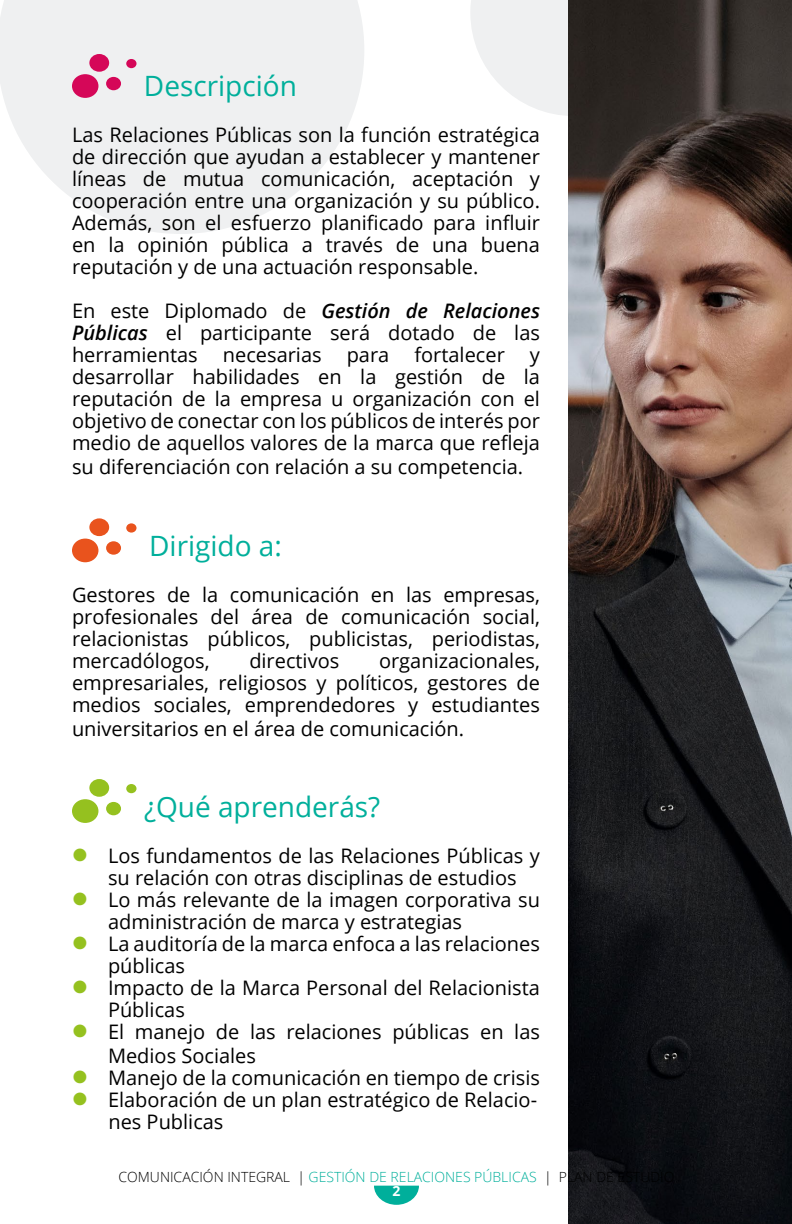
<style>
.page{position:relative;width:792px;height:1224px;background:#fff}
.page>*{position:absolute;margin:0;border:0;box-sizing:border-box;transform-origin:0 0}
.t1{font:28px "Open Sans";color:#00af9b}
.t2{font:20px/22px "Open Sans";color:#000;text-align:justify}
.t3{font:300 14px "Open Sans";color:#000}
.t4{font:700 14px "Open Sans";color:#fff}
.s1{font-weight:600;font-style:italic}
.s2{color:#00af9b}
</style>
<div class="page">
<svg style="left:0;top:0;width:364px;height:234px;fill:#eff0f1"></svg>
<svg style="left:470px;top:0;width:99px;height:116px"></svg>
<svg style="left:374px;top:1186px;width:45px;height:19px"></svg>
<img style="left:569px;top:0;width:223px;height:1224px">
<div style="left:72px;top:74px;width:26px;height:24px;background:#d50758;border-radius:50%"></div>
<div style="left:126px;top:59px;width:11px;height:9px;background:#d50758;border-radius:50%"></div>
<div style="left:106px;top:77px;width:15px;height:13px;background:#d50758;border-radius:50%"></div>
<div style="left:89px;top:54px;width:20px;height:18px;background:#d50758;border-radius:50%"></div>
<div style="left:72px;top:799px;width:26px;height:24px;background:#95c11f;border-radius:50%"></div>
<div style="left:126px;top:784px;width:11px;height:9px;background:#95c11f;border-radius:50%"></div>
<div style="left:106px;top:802px;width:15px;height:13px;background:#95c11f;border-radius:50%"></div>
<div style="left:89px;top:779px;width:20px;height:18px;background:#95c11f;border-radius:50%"></div>
<div style="left:72px;top:539px;width:26px;height:23px;background:#e9531d;border-radius:50%"></div>
<div style="left:126px;top:523px;width:11px;height:10px;background:#e9531d;border-radius:50%"></div>
<div style="left:106px;top:541px;width:15px;height:14px;background:#e9531d;border-radius:50%"></div>
<div style="left:89px;top:518px;width:20px;height:18px;background:#e9531d;border-radius:50%"></div>
<h1 class="t1" style="left:144px;top:67px;width:154px">Descripción</h1>
<p class="t2" style="left:72px;top:123px;width:470px">Las Relaciones Públicas son la función estratégica de dirección que ayudan a establecer y mantener líneas de mutua comunicación, aceptación y cooperación entre una organización y su público.<br>Además, son el esfuerzo planificado para influir en la opinión pública a través de una buena reputación y de una actuación responsable.</p>
<p class="t2" style="left:72px;top:299px;width:470px">En este Diplomado de <span class="s1">Gestión de Relaciones Públicas</span> el participante será dotado de las herramientas</p>
<p class="t2" style="left:223px;top:343px;width:100px">necesarias</p>
<p class="t2" style="left:347px;top:343px;width:44px">para</p>
<p class="t2" style="left:414px;top:343px;width:92px">fortalecer</p>
<p class="t2" style="left:72px;top:343px;width:470px;text-indent:458px">y desarrollar habilidades en la gestión de la reputación de la empresa u organización con el objetivo de conectar con los públicos de interés por medio de aquellos valores de la marca que refleja</p>
<p class="t2" style="left:72px;top:455px;width:453px">su diferenciación con relación a su competencia.</p>
<h1 class="t1" style="left:149px;top:526px;width:134px">Dirigido a:</h1>
<p class="t2" style="left:72px;top:583px;width:470px">Gestores de la comunicación en las empresas, profesionales del área de comunicación social, relacionistas públicos, publicistas, periodistas, mercadólogos,</p>
<p class="t2" style="left:72px;top:649px;width:470px;text-indent:307px">organizacionales, empresariales, religiosos y políticos, gestores de medios sociales, emprendedores y estudiantes</p>
<p class="t2" style="left:72px;top:717px;width:394px">universitarios en el área de comunicación.</p>
<p class="t2" style="left:249px;top:649px;width:91px">directivos</p>
<h1 class="t1" style="left:144px;top:788px;width:238px">¿Qué aprenderás?</h1>
<p class="t2" style="left:108px;top:845px;width:434px;text-align:left">Los fundamentos de las Relaciones Públicas y su relación con otras disciplinas de estudios Lo más relevante de la imagen corporativa su administración de marca y estrategias<br>La auditoría de la marca enfoca a las relaciones públicas<br>Impacto de la Marca Personal del Relacionista Públicas<br>El manejo de las relaciones públicas en las</p>
<p class="t2" style="left:108px;top:1045px;width:434px;text-align:left">Medios Sociales<br>Manejo de la comunicación en tiempo de crisis<br>Elaboración de un plan estratégico de Relacio&shy;nes Publicas</p>
<p class="t3" style="left:119px;top:1167px;width:558px">COMUNICACIÓN INTEGRAL | <span class="s2">GESTIÓN DE RELACIONES PÚBLICAS</span> | PLAN DE ESTUDIO</p>
<p class="t4" style="left:393px;top:1181px;width:9px">2</p>
</div>
